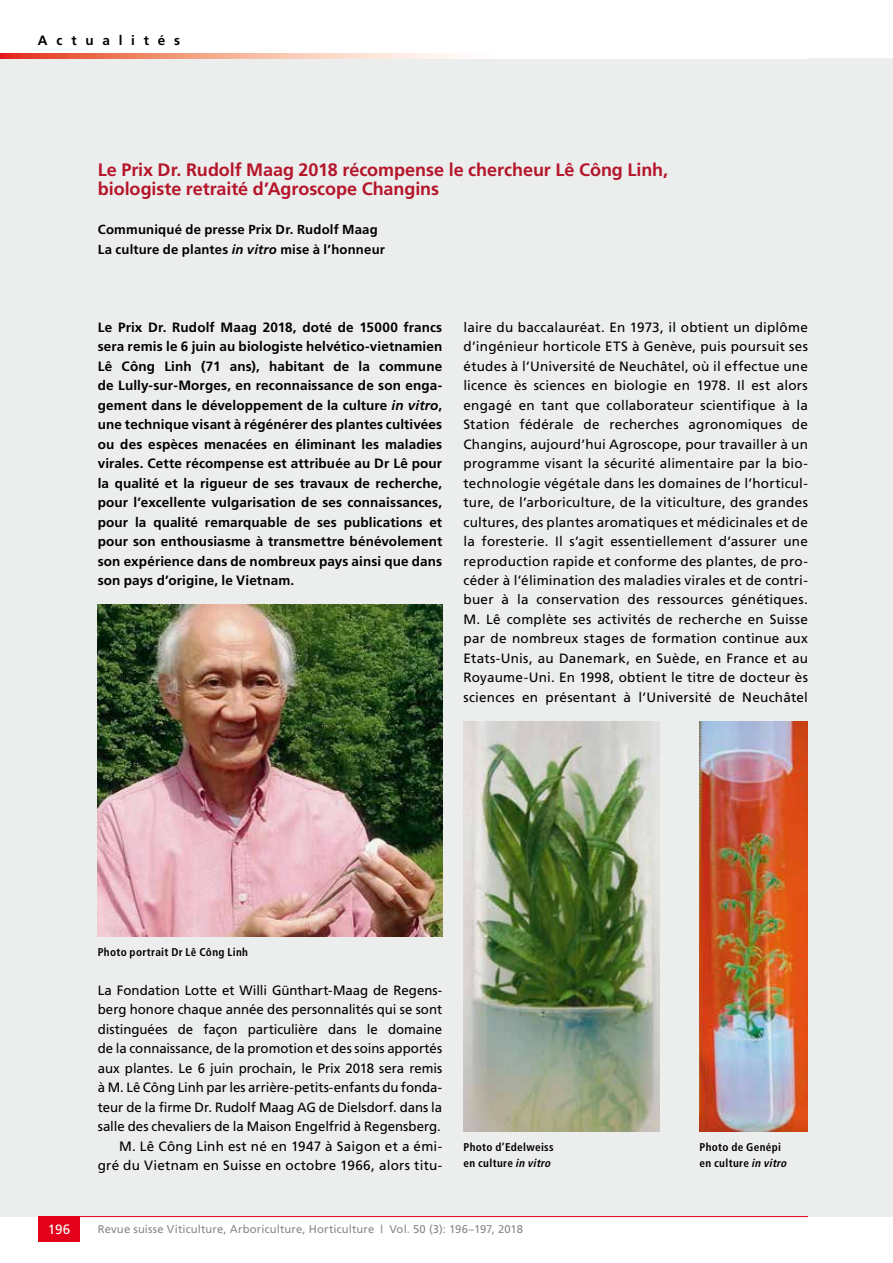
<style>
.page{position:relative;width:893px;height:1263px;background:#fff}
.page>*{position:absolute;margin:0;border:0;box-sizing:border-box;transform-origin:0 0}
.t1{font:700 18px/19.5px "Frutiger";color:#b5152b}
.t2{font:13.5px/19.5px "Frutiger";color:#000;text-align:justify}
.t3{font:700 13.5px/19.5px "Frutiger";letter-spacing:.01em;color:#000;text-align:justify}
.t4{font:700 13.5px "Frutiger";letter-spacing:.65em;color:#000}
.t5{font:13.5px "Frutiger";color:#fff}
.t6{font:700 13.2px/19.5px "Frutiger";letter-spacing:.015em;color:#000}
.t7{font:700 condensed 11.25px/16.5px "Frutiger";letter-spacing:.03em;color:#000}
.t8{font:11.25px "Frutiger";letter-spacing:.015em;color:#87888a}
.s1{font-style:italic}
</style>
<div class="page">
<div style="left:0;top:58px;width:893px;height:1158px;background:#eceded"></div>
<svg style="left:0;top:54px;width:451px;height:4px;background:#f3a48f"></svg>
<img style="left:98px;top:605px;width:344px;height:331px">
<img style="left:463px;top:722px;width:196px;height:409px">
<img style="left:699px;top:722px;width:109px;height:409px">
<hr style="left:38px;top:1216px;width:770px;height:1px;background:#e2001a">
<div style="left:38px;top:1216px;width:42px;height:26px;background:#e2001a"></div>
<p class="t4" style="left:38px;top:32px;width:144px">Actualités</p>
<h1 class="t1" style="left:98px;top:159px;width:572px">Le Prix Dr. Rudolf Maag 2018 récompense le chercheur Lê Công Linh, biologiste retraité d’Agroscope Changins</h1>
<p class="t6" style="left:98px;top:220px;width:289px">Communiqué de presse Prix Dr. Rudolf Maag<br>La culture de plantes <span class="s1">in vitro</span> mise à l’honneur</p>
<p class="t3" style="left:98px;top:317px;width:346px">Le Prix Dr. Rudolf Maag 2018, doté de 15000 francs sera remis le 6 juin au biologiste helvético-vietnamien Lê Công Linh (71 ans), habitant de la commune de Lully-sur-Morges, en reconnaissance de son enga&shy;gement dans le développement de la culture <span class="s1">in vitro</span>, une technique visant à régénérer des plantes cultivées ou des espèces menacées en éliminant les maladies virales. Cette récompense est attribuée au Dr Lê pour la qualité et la rigueur de ses travaux de recherche, pour l’excellente vulgarisation de ses connaissances, pour la qualité remarquable de ses publications et pour son enthousiasme à transmettre bénévolement son expérience dans de nombreux pays ainsi que dans son pays d’origine, le Vietnam.</p>
<p class="t2" style="left:463px;top:317px;width:346px">laire du baccalauréat. En 1973, il obtient un diplôme d’ingénieur horticole ETS à Genève, puis poursuit ses études à l’Université de Neuchâtel, où il effectue une licence ès sciences en biologie en 1978. Il est alors engagé en tant que collaborateur scientifique à la Station fédérale de recherches agronomiques de Changins, aujourd’hui Agroscope, pour travailler à un programme visant la sécurité alimentaire par la bio&shy;technologie végétale dans les domaines de l’horticul&shy;ture, de l’arboriculture, de la viticulture, des grandes cultures, des plantes aromatiques et médicinales et de la foresterie. Il s’agit essentiellement d’assurer une reproduction rapide et conforme des plantes, de pro&shy;céder à l’élimination des maladies virales et de contri&shy;buer à la conservation des ressources génétiques.<br>M. Lê complète ses activités de recherche en Suisse par de nombreux stages de formation continue aux Etats-Unis, au Danemark, en Suède, en France et au Royaume-Uni. En 1998, obtient le titre de docteur ès sciences en présentant à l’Université de Neuchâtel</p>
<p class="t7" style="left:98px;top:944px;width:152px">Photo portrait Dr Lê Công Linh</p>
<p class="t2" style="left:98px;top:980px;width:346px;text-align:right">La Fondation Lotte et Willi Günthart-Maag de Regens&shy;berg honore chaque année des personnalités qui se sont distinguées de façon particulière dans le domaine de la connaissance, de la promotion et des soins apportés aux plantes. Le 6 juin prochain, le Prix 2018 sera remis à M. Lê Công Linh par les arrière-petits-enfants du fonda&shy;teur de la firme Dr. Rudolf Maag AG de Dielsdorf. dans la salle des chevaliers de la Maison Engelfrid à Regensberg.<br>M. Lê Công Linh est né en 1947 à Saigon et a émi&shy;gré du Vietnam en Suisse en octobre 1966, alors titu-</p>
<p class="t7" style="left:463px;top:1138px;width:92px">Photo d’Edelweiss en culture <span class="s1">in vitro</span></p>
<p class="t7" style="left:699px;top:1138px;width:89px">Photo de Genépi en culture <span class="s1">in vitro</span></p>
<p class="t5" style="left:48px;top:1221px;width:24px">196</p>
<p class="t8" style="left:98px;top:1223px;width:427px">Revue suisse Viticulture, Arboriculture, Horticulture | Vol. 50 (3): 196–197, 2018</p>
</div>
